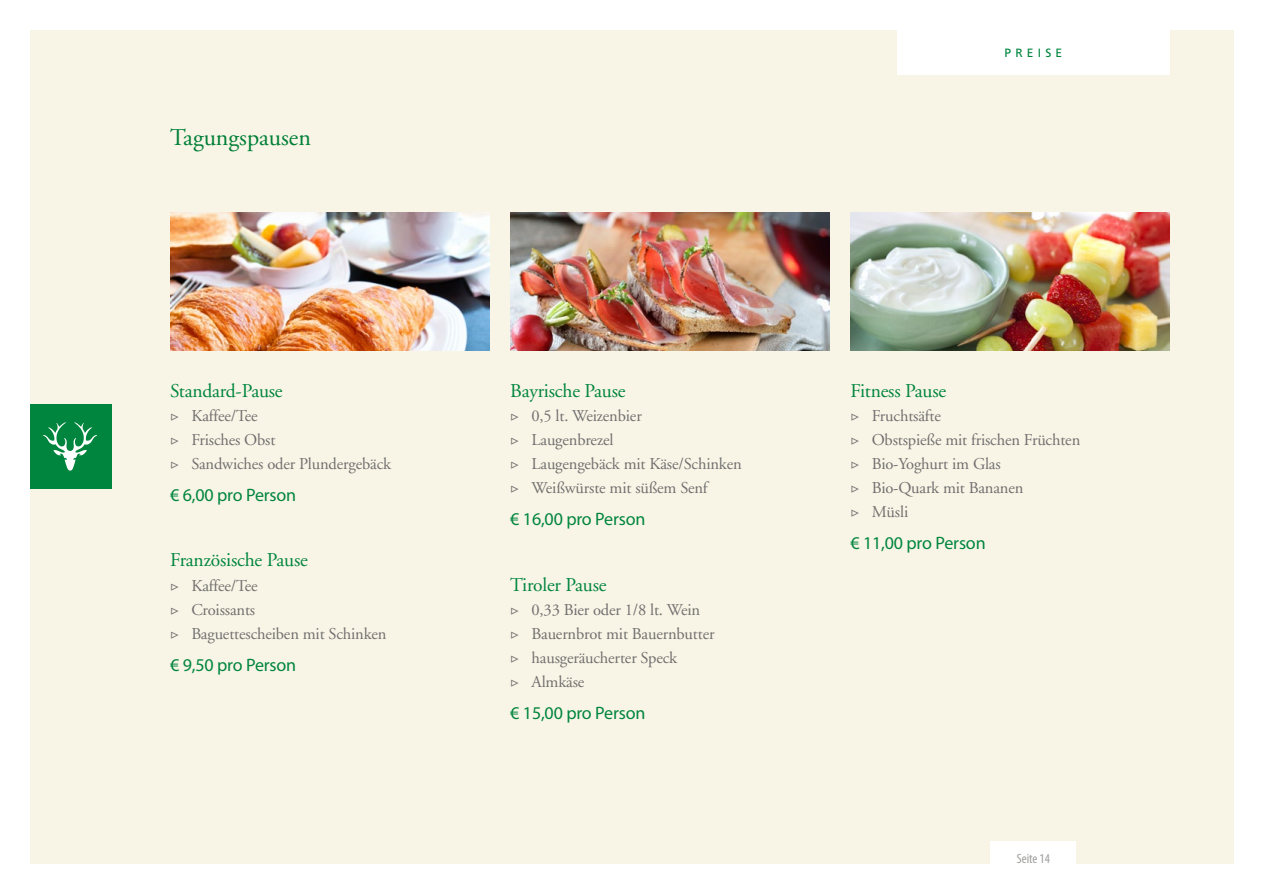
<style>
.page{position:relative;width:1263px;height:893px;background:#fff}
.page>*{position:absolute;margin:0;border:0;box-sizing:border-box;transform-origin:0 0}
.t1{font:24px "Adobe Garamond";color:#00853e}
.t2{font:19.5px "Adobe Garamond";letter-spacing:-.01em;color:#00853e}
.t3{font:18px "Myriad Pro";letter-spacing:-.01em;color:#00853e}
.t4{font:16.5px/24px "Adobe Garamond";letter-spacing:-.01em;color:#706f6f}
.t5{font:condensed 13.5px "Myriad Pro";color:#9d9d9c}
.t6{font:12px "Frutiger";color:#00853e}
.s1{font-family:"Minion Pro";font-size:15px}
</style>
<div class="page">
<div style="left:30px;top:30px;width:1203px;height:833px;background:#f9f5e6"></div>
<div style="left:897px;top:0;width:272px;height:74px;background:#fff"></div>
<div style="left:991px;top:842px;width:85px;height:51px;background:#fff"></div>
<img style="left:170px;top:213px;width:319px;height:138px">
<img style="left:510px;top:213px;width:319px;height:138px">
<img style="left:850px;top:213px;width:319px;height:138px">
<div style="left:30px;top:404px;width:81px;height:85px;background:#00853e"></div>
<svg style="left:43px;top:422px;width:54px;height:49px"></svg>
<h1 class="t1" style="left:170px;top:125px;width:142px">Tagungspausen</h1>
<p class="t2" style="left:170px;top:380px;width:114px">Standard-Pause</p>
<p class="t4" style="left:170px;top:404px;width:222px"><span class="s1">▷</span> Kaffee/Tee<br><span class="s1">▷</span> Frisches Obst<br><span class="s1">▷</span> Sandwiches oder Plundergebäck</p>
<p class="t3" style="left:170px;top:484px;width:128px">€ 6,00 pro Person</p>
<p class="t2" style="left:170px;top:550px;width:139px">Französische Pause</p>
<p class="t4" style="left:170px;top:574px;width:218px"><span class="s1">▷</span> Kaffee/Tee<br><span class="s1">▷</span> Croissants<br><span class="s1">▷</span> Baguettescheiben mit Schinken</p>
<p class="t3" style="left:170px;top:654px;width:128px">€ 9,50 pro Person</p>
<p class="t6" style="left:1004px;top:46px;width:59px">P REI SE</p>
<p class="t2" style="left:510px;top:380px;width:117px">Bayrische Pause</p>
<p class="t4" style="left:510px;top:404px;width:233px"><span class="s1">▷</span> 0,5 lt. Weizenbier<br><span class="s1">▷</span> Laugenbrezel<br><span class="s1">▷</span> Laugengebäck mit Käse/Schinken <span class="s1">▷</span> Weißwürste mit süßem Senf</p>
<p class="t3" style="left:510px;top:508px;width:137px">€ 16,00 pro Person</p>
<p class="t2" style="left:510px;top:574px;width:98px">Tiroler Pause</p>
<p class="t4" style="left:510px;top:598px;width:206px"><span class="s1">▷</span> 0,33 Bier oder 1/8 lt. Wein<br><span class="s1">▷</span> Bauernbrot mit Bauernbutter <span class="s1">▷</span> hausgeräucherter Speck<br><span class="s1">▷</span> Almkäse</p>
<p class="t3" style="left:510px;top:702px;width:137px">€ 15,00 pro Person</p>
<p class="t2" style="left:850px;top:380px;width:97px">Fitness Pause</p>
<p class="t4" style="left:850px;top:404px;width:231px"><span class="s1">▷</span> Fruchtsäfte<br><span class="s1">▷</span> Obstspieße mit frischen Früchten <span class="s1">▷</span> Bio-Yoghurt im Glas<br><span class="s1">▷</span> Bio-Quark mit Bananen<br><span class="s1">▷</span> Müsli</p>
<p class="t3" style="left:850px;top:532px;width:137px">€ 11,00 pro Person</p>
<p class="t5" style="left:1017px;top:851px;width:35px">Seite 14</p>
</div>
